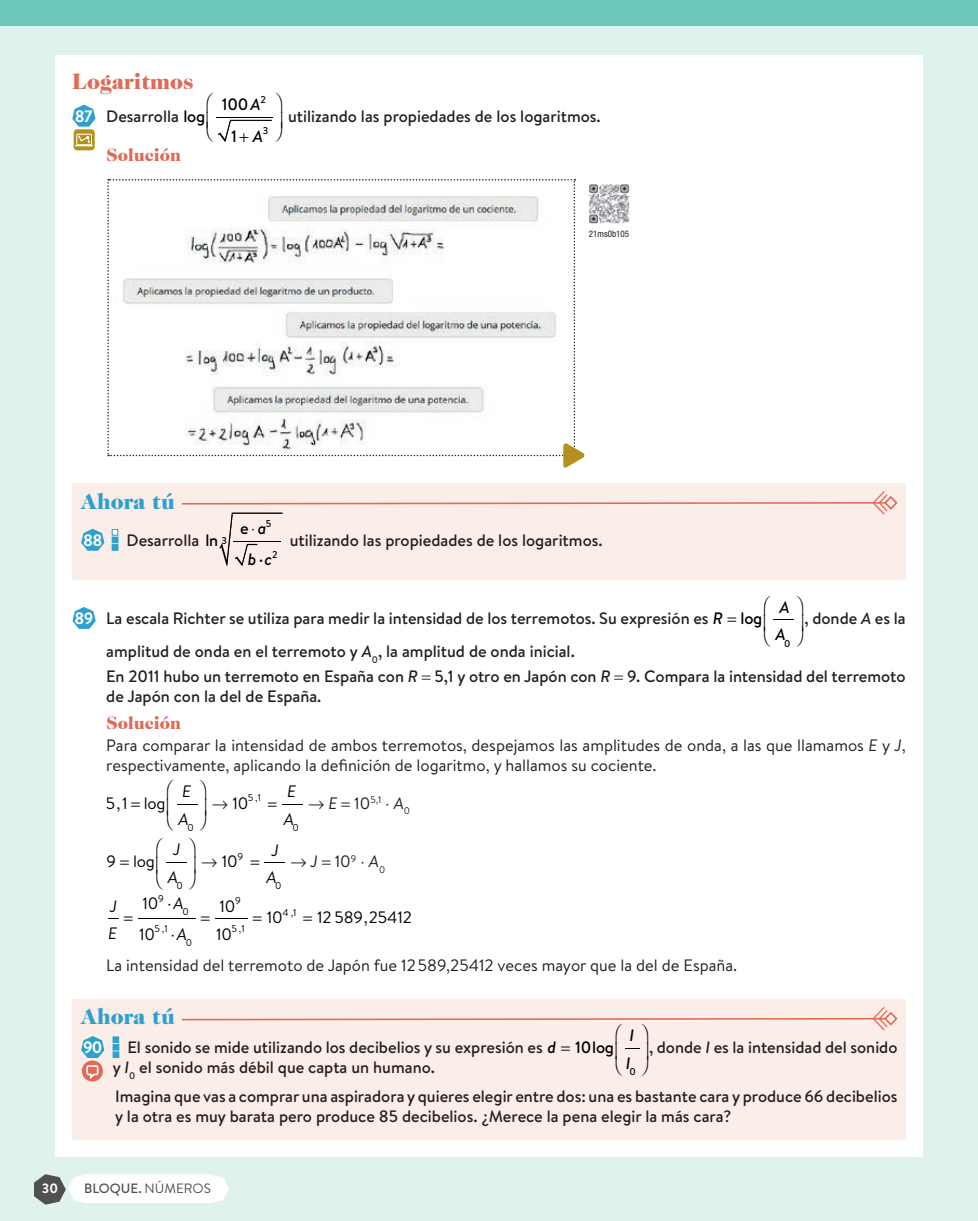
<style>
.page{position:relative;width:978px;height:1221px;background:#fff}
.page>*{position:absolute;margin:0;border:0;box-sizing:border-box;transform-origin:0 0}
.t1{font:900 22.5px "Caslon 224 Std";letter-spacing:-.01em;color:#2ca0ce}
._03_EPIGRAFE_EJERCIC{font:900 22.5px "Caslon 224 Std";color:#e16956}
.t2{font:900 18px "Caslon 224 Std";color:#e16956}
._03_TEXTO_ACTIVIDADE{font:500 16.5px/20.2px "Brandon Text";color:#231f20}
.t3{font:16.5px/20.2px "Brandon Text";color:#231f20}
._03_TEXTO_ACTIVIDADE-2{font:16.5px "Brandon Text";letter-spacing:-.005em;color:#000001}
.t4{font:italic 500 16.5px/27.5px "Brandon Text";color:#000001}
.t5{font:italic 16.5px/27.5px "Brandon Text";color:#000001}
.t6{font:700 16.5px "Brandon Text";letter-spacing:-.05em;color:#fff}
.t7{font:500 16.5px/31.3px "Brandon Text";color:#000001;text-align:center}
._03_TEXTO_ACTIVIDADE-3{font:italic 16.5px "Brandon Text";color:#231f20}
._00_TITULO_PAGINA{font:500 13.5px "Brandon Text";color:#505052}
._00_Paginacion{font:700 13.5px "Brandon Text";color:#fff}
.t8{font:9.9px "Brandon Text";color:#000001}
.t9{font:500 9.9px "Brandon Text";color:#000001}
._03_TEXTO_ACTIVIDADE-4{font:9.6px "Brandon Text";color:#231f20}
.t10{font:condensed 9px "Helvetica Neue LT Pro";color:#231f20}
.s1{color:#000001}
.s2{font-style:italic}
.s3{font-style:normal}
.s4{font-style:italic;color:#000001}
.s5{font-size:16.5px}
.s6{font-style:italic;font-size:16.5px}
.s7{color:#231f20}
.s8{font-weight:400}
</style>
<div class="page">
<div style="left:0;top:0;width:978px;height:1220px;background:#e0f2ee"></div>
<svg style="left:211px;top:1175px;width:18px;height:27px"></svg>
<div style="left:84px;top:1174px;width:127px;height:28px;background:#fff"></div>
<svg style="left:34px;top:1174px;width:62px;height:30px"></svg>
<div style="left:0;top:0;width:978px;height:26px;background:#6cc7ba"></div>
<div style="left:55px;top:55px;width:868px;height:1102px;background:#fff"></div>
<svg style="left:72px;top:105px;width:24px;height:22px"></svg>
<svg style="left:72px;top:607px;width:24px;height:22px"></svg>
<svg style="left:265px;top:862px;width:20px;height:1px"></svg>
<hr style="left:138px;top:918px;width:58px;height:1px;background:#000001">
<hr style="left:215px;top:918px;width:33px;height:1px;background:#000001">
<div style="left:73px;top:483px;width:833px;height:97px;background:#fbede7"></div>
<svg style="left:81px;top:528px;width:23px;height:22px"></svg>
<svg style="left:112px;top:544px;width:6px;height:6px"></svg>
<div style="left:112px;top:536px;width:6px;height:7px;background:#2ca0ce;border:1px solid #2ca0ce"></div>
<svg style="left:112px;top:529px;width:6px;height:6px"></svg>
<svg style="left:181px;top:491px;width:717px;height:74px"></svg>
<div style="left:73px;top:999px;width:833px;height:140px;background:#fbede7"></div>
<svg style="left:81px;top:1036px;width:23px;height:21px"></svg>
<svg style="left:113px;top:1051px;width:6px;height:6px"></svg>
<div style="left:113px;top:1043px;width:6px;height:7px;background:#2ca0ce;border:1px solid #2ca0ce"></div>
<svg style="left:113px;top:1036px;width:6px;height:6px"></svg>
<img style="left:589px;top:184px;width:41px;height:40px">
<svg style="left:107px;top:179px;width:478px;height:289px"></svg>
<svg style="left:74px;top:129px;width:21px;height:21px"></svg>
<div style="left:76px;top:134px;width:16px;height:11px;border:1px solid #fff"></div>
<svg style="left:75px;top:136px;width:18px;height:10px"></svg>
<div style="left:82px;top:1060px;width:21px;height:21px;background:#e16956;border-radius:50%"></div>
<svg style="left:85px;top:1065px;width:14px;height:15px"></svg>
<svg style="left:282px;top:804px;width:20px;height:1px"></svg>
<svg style="left:216px;top:117px;width:57px;height:25px"></svg>
<svg style="left:773px;top:619px;width:21px;height:1px"></svg>
<svg style="left:177px;top:804px;width:21px;height:1px"></svg>
<svg style="left:166px;top:862px;width:21px;height:1px"></svg>
<svg style="left:181px;top:1007px;width:717px;height:42px"></svg>
<p class="_03_EPIGRAFE_EJERCIC" style="left:72px;top:68px;width:123px">Logaritmos</p>
<p class="t6" style="left:75px;top:105px;width:19px">87</p>
<p class="_03_TEXTO_ACTIVIDADE" style="left:106px;top:106px;width:101px">Desarrolla <span class="s1">log</span></p>
<p class="t2" style="left:106px;top:145px;width:76px">Solución</p>
<p class="t7" style="left:222px;top:89px;width:48px">100<span class="s2">A</span><sup>2<br></sup>1 <span class="s2">A</span><sup>3</sup></p>
<p class="_03_TEXTO_ACTIVIDADE" style="left:288px;top:106px;width:314px">utilizando las propiedades de los logaritmos.</p>
<p class="t10" style="left:589px;top:229px;width:42px">21ms0b105</p>
<p class="t1" style="left:81px;top:487px;width:95px">Ahora tú</p>
<p class="t6" style="left:83px;top:529px;width:21px">88</p>
<p class="_03_TEXTO_ACTIVIDADE" style="left:127px;top:529px;width:93px">Desarrolla <span class="s1">ln</span></p>
<p class="t4" style="left:240px;top:513px;width:39px;line-height:31px;text-align:center"><span class="s3">e</span>⋅a<sup>5 </sup>b<span class="s3">·</span>c<sup>2</sup></p>
<p class="t9" style="left:222px;top:533px;width:7px">3</p>
<p class="_03_TEXTO_ACTIVIDADE" style="left:290px;top:529px;width:314px">utilizando las propiedades de los logaritmos.</p>
<p class="t6" style="left:75px;top:607px;width:20px">89</p>
<p class="_03_TEXTO_ACTIVIDADE" style="left:106px;top:607px;width:658px">La escala Richter se utiliza para medir la intensidad de los terremotos. Su expresión es <span class="s4">R</span> <span class="s1">log</span></p>
<p class="t4" style="left:775px;top:593px;width:17px">A<br>A<sub>0</sub></p>
<p class="_03_TEXTO_ACTIVIDADE" style="left:804px;top:607px;width:103px">, donde <span class="s2">A</span> es la</p>
<p class="_03_TEXTO_ACTIVIDADE" style="left:106px;top:641px;width:470px">amplitud de onda en el terremoto y <span class="s2">A</span><sub>0</sub>, la amplitud de onda inicial.</p>
<p class="_03_TEXTO_ACTIVIDADE" style="left:106px;top:665px;width:801px">En 2011 hubo un terremoto en España con <span class="s2">R</span> 5,1 y otro en Japón con <span class="s2">R</span> 9. Compara la intensidad del terremoto de Japón con la del de España.</p>
<p class="t2" style="left:106px;top:712px;width:76px">Solución</p>
<p class="t3" style="left:106px;top:734px;width:801px">Para comparar la intensidad de ambos terremotos, despejamos las amplitudes de onda, a las que llamamos <span class="s2">E</span> y <span class="s2">J</span>, respectivamente, aplicando la definición de logaritmo, y hallamos su cociente.</p>
<p class="_03_TEXTO_ACTIVIDADE-2" style="left:106px;top:791px;width:61px">5,1 log</p>
<p class="t5" style="left:179px;top:777px;width:17px">E<br>A<sub>0</sub></p>
<p class="t8" style="left:232px;top:790px;width:30px"><span class="s5">10</span>5 ,1</p>
<p class="t5" style="left:284px;top:777px;width:17px">E<br>A<sub>0</sub></p>
<p class="_03_TEXTO_ACTIVIDADE-4" style="left:308px;top:793px;width:103px">→ <span class="s6">E</span> <span class="s5">10</span>5,1 ⋅ <span class="s6">A</span>0</p>
<p class="_03_TEXTO_ACTIVIDADE-2" style="left:107px;top:849px;width:50px">9 log</p>
<p class="t5" style="left:168px;top:835px;width:17px;text-align:center">J<br>A<sub>0</sub></p>
<p class="_03_TEXTO_ACTIVIDADE-2" style="left:201px;top:849px;width:44px"><span class="s7">→</span> 10<sup>9</sup></p>
<p class="t5" style="left:266px;top:835px;width:17px;text-align:center">J<br>A<sub>0</sub></p>
<p class="_03_TEXTO_ACTIVIDADE-3" style="left:290px;top:850px;width:96px">→J <span class="s3">10</span><sup>9</sup> ⋅A<sub>0</sub></p>
<p class="t5" style="left:108px;top:891px;width:10px">J<br>E</p>
<p class="_03_TEXTO_ACTIVIDADE-2" style="left:142px;top:892px;width:48px">10<sup>9</sup> ·<span class="s2">A</span><sub>0</sub></p>
<p class="_03_TEXTO_ACTIVIDADE-2" style="left:219px;top:894px;width:23px">10<sup>9</sup></p>
<p class="t8" style="left:216px;top:921px;width:30px"><span class="s5">10</span>5 ,1</p>
<p class="_03_TEXTO_ACTIVIDADE-2" style="left:267px;top:906px;width:147px">10<sup>4</sup> <sup>,1</sup> 12 589,25412</p>
<p class="t3" style="left:106px;top:954px;width:632px">La intensidad del terremoto de Japón fue 12589,25412 veces mayor que la del de España.</p>
<p class="t8" style="left:139px;top:921px;width:54px"><span class="s5">10</span>5 ,1 <span class="s5">·</span><span class="s6">A</span>0</p>
<p class="t1" style="left:81px;top:1003px;width:95px">Ahora tú</p>
<p class="t6" style="left:83px;top:1036px;width:21px">90</p>
<p class="_03_TEXTO_ACTIVIDADE" style="left:127px;top:1036px;width:488px">El sonido se mide utilizando los decibelios y su expresión es <span class="s4">d</span> <span class="s1">10log</span></p>
<p class="t4" style="left:626px;top:1021px;width:12px">I<br>I<sub>0</sub></p>
<p class="_03_TEXTO_ACTIVIDADE" style="left:649px;top:1036px;width:250px">, donde <span class="s2">I</span> es la intensidad del sonido</p>
<p class="_03_TEXTO_ACTIVIDADE" style="left:113px;top:1057px;width:324px">y <span class="s2">I</span><sub>0</sub> el sonido más débil que capta un humano.</p>
<p class="_03_TEXTO_ACTIVIDADE" style="left:115px;top:1085px;width:784px">Imagina que vas a comprar una aspiradora y quieres elegir entre dos: una es bastante cara y produce 66 decibelios y la otra es muy barata pero produce 85 decibelios. ¿Merece la pena elegir la más cara?</p>
<p class="_00_Paginacion" style="left:42px;top:1179px;width:18px">30</p>
<p class="_00_TITULO_PAGINA" style="left:84px;top:1178px;width:128px">BLOQUE. <span class="s8">NÚMEROS</span></p>
</div>
